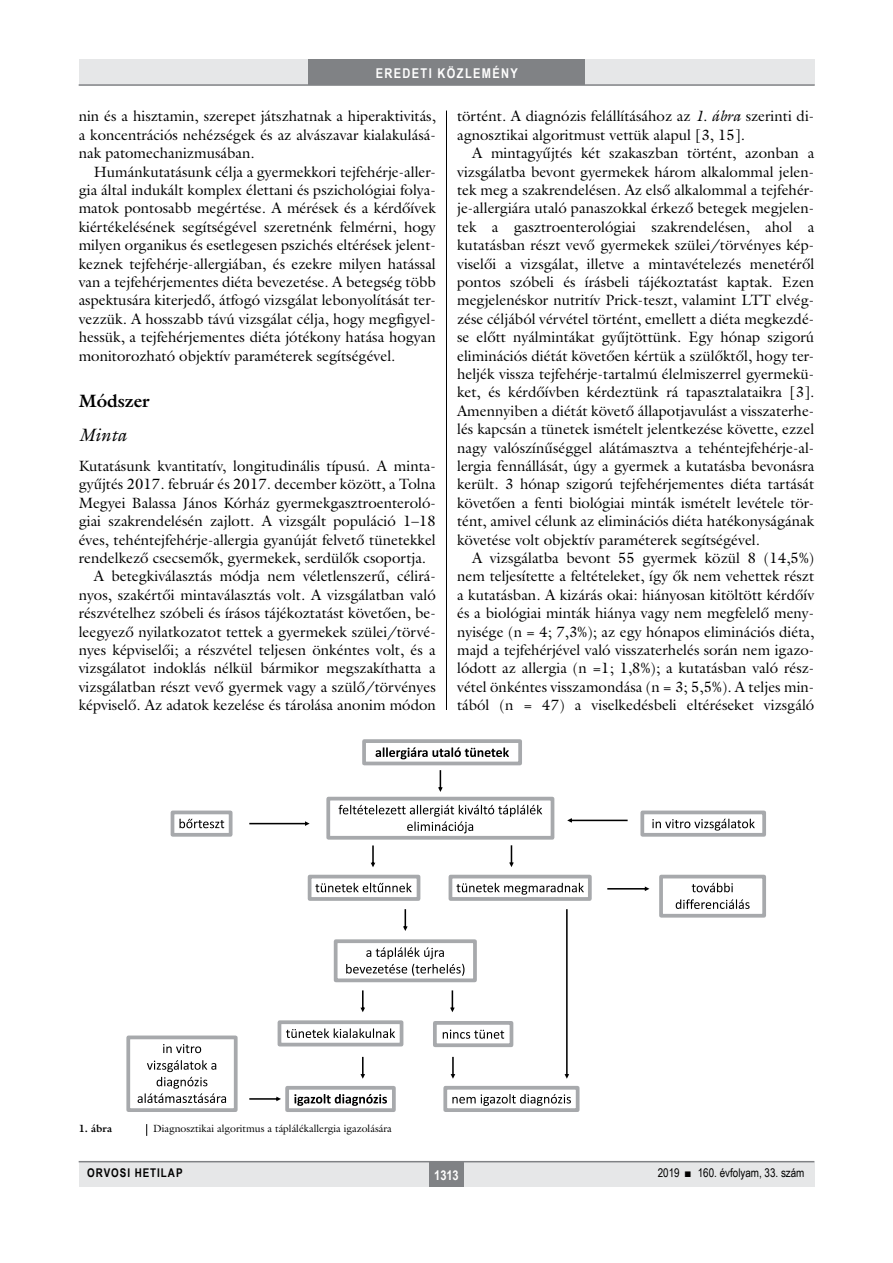
<style>
.page{position:relative;width:893px;height:1263px;background:#fff}
.page>*{position:absolute;margin:0;border:0;box-sizing:border-box;transform-origin:0 0}
.alcimbold{font:700 18px "Galliard Reg";color:#000}
.alcimkurziv{font:italic 18px "Galliard Reg";color:#000}
.Body_Text{font:15px/18.5px "Galliard Reg";color:#000;text-align:justify}
.Body_tompa{font:15px/18.5px "Galliard Reg";color:#000;text-align:justify}
.t1{font:700 13.5px "Arial Narrow";letter-spacing:.1em;color:#fff}
.t2{font:12px "Arial Narrow";color:#000}
.t3{font:700 12px "Arial Narrow";letter-spacing:.08em;color:#000}
.kepalairas2{font:10.5px "Galliard Reg";color:#000}
.kepalairas1{font:700 10.5px "Galliard Reg";color:#000}
.s1{font-style:italic}
</style>
<div class="page">
<div style="left:79px;top:1161px;width:735px;height:25px;background:#e6e7e8"></div>
<div style="left:429px;top:1161px;width:34px;height:25px;background:#808285"></div>
<hr style="left:79px;top:1161px;width:735px;height:1px;background:#808285">
<div style="left:79px;top:60px;width:735px;height:25px;background:#e6e7e8"></div>
<div style="left:308px;top:60px;width:277px;height:25px;background:#808285"></div>
<hr style="left:79px;top:84px;width:736px;height:2px;background:#808285">
<hr style="left:446px;top:111px;width:1px;height:1026px;background:#000">
<div style="left:362px;top:739px;width:160px;height:26px;border:4px solid #a7a9ac"></div>
<svg style="left:376px;top:747px;width:133px;height:12px"></svg>
<svg style="left:438px;top:770px;width:5px;height:22px"></svg>
<div style="left:326px;top:797px;width:228px;height:43px;border:4px solid #a7a9ac"></div>
<svg style="left:339px;top:805px;width:203px;height:28px"></svg>
<div style="left:640px;top:810px;width:126px;height:27px;border:4px solid #a7a9ac"></div>
<svg style="left:652px;top:819px;width:103px;height:12px"></svg>
<div style="left:308px;top:875px;width:112px;height:26px;border:4px solid #a7a9ac"></div>
<svg style="left:315px;top:883px;width:97px;height:9px"></svg>
<div style="left:449px;top:875px;width:143px;height:26px;border:4px solid #a7a9ac"></div>
<svg style="left:456px;top:883px;width:128px;height:12px"></svg>
<div style="left:171px;top:810px;width:62px;height:27px;border:4px solid #a7a9ac"></div>
<svg style="left:180px;top:819px;width:44px;height:9px"></svg>
<svg style="left:371px;top:845px;width:4px;height:22px"></svg>
<svg style="left:509px;top:845px;width:5px;height:22px"></svg>
<svg style="left:403px;top:909px;width:5px;height:22px"></svg>
<svg style="left:249px;top:821px;width:61px;height:5px"></svg>
<svg style="left:567px;top:818px;width:61px;height:5px"></svg>
<div style="left:334px;top:939px;width:143px;height:43px;border:4px solid #a7a9ac"></div>
<svg style="left:346px;top:947px;width:118px;height:29px"></svg>
<div style="left:278px;top:1020px;width:125px;height:26px;border:4px solid #a7a9ac"></div>
<svg style="left:286px;top:1028px;width:109px;height:10px"></svg>
<div style="left:285px;top:1086px;width:111px;height:26px;border:4px solid #a7a9ac"></div>
<svg style="left:294px;top:1094px;width:93px;height:12px"></svg>
<div style="left:433px;top:1021px;width:80px;height:26px;border:4px solid #a7a9ac"></div>
<svg style="left:443px;top:1030px;width:61px;height:9px"></svg>
<div style="left:443px;top:1086px;width:136px;height:26px;border:4px solid #a7a9ac"></div>
<svg style="left:452px;top:1094px;width:119px;height:12px"></svg>
<svg style="left:360px;top:990px;width:5px;height:22px"></svg>
<svg style="left:450px;top:990px;width:5px;height:22px"></svg>
<svg style="left:360px;top:1057px;width:5px;height:22px"></svg>
<svg style="left:451px;top:1057px;width:4px;height:22px"></svg>
<div style="left:659px;top:875px;width:107px;height:43px;border:4px solid #a7a9ac"></div>
<svg style="left:692px;top:883px;width:41px;height:9px"></svg>
<svg style="left:676px;top:899px;width:74px;height:10px"></svg>
<svg style="left:607px;top:886px;width:42px;height:5px"></svg>
<svg style="left:565px;top:909px;width:4px;height:170px"></svg>
<div style="left:126px;top:1035px;width:112px;height:77px;border:4px solid #a7a9ac"></div>
<svg style="left:163px;top:1044px;width:38px;height:9px"></svg>
<svg style="left:138px;top:1060px;width:88px;height:43px"></svg>
<svg style="left:249px;top:1096px;width:32px;height:5px"></svg>
<div style="left:79px;top:1124px;width:735px;height:13px;background:#fff"></div>
<svg style="left:146px;top:1124px;width:1px;height:12px"></svg>
<p class="t1" style="left:376px;top:63px;width:144px">EREDETI KÖZLEMÉNY</p>
<p class="Body_Text" style="left:79px;top:107px;width:359px">nin és a hisztamin, szerepet játszhatnak a hiperaktivitás, a koncentrációs nehézségek és az alvászavar kialakulásá&shy;nak patomechanizmusában.</p>
<p class="Body_Text" style="left:79px;top:162px;width:359px;text-indent:15px">Humánkutatásunk célja a gyermekkori tejfehérje-aller&shy;gia által indukált komplex élettani és pszichológiai folya&shy;matok pontosabb megértése. A mérések és a kérdőívek kiértékelésének segítségével szeretnénk felmérni, hogy milyen organikus és esetlegesen pszichés eltérések jelent&shy;keznek tejfehérje-allergiában, és ezekre milyen hatással van a tejfehérjementes diéta bevezetése. A betegség több aspektusára kiterjedő, átfogó vizsgálat lebonyolítását ter&shy;vezzük. A hosszabb távú vizsgálat célja, hogy megfigyel&shy;hessük, a tejfehérjementes diéta jótékony hatása hogyan monitorozható objektív paraméterek segítségével.</p>
<p class="alcimbold" style="left:79px;top:389px;width:72px">Módszer</p>
<p class="alcimkurziv" style="left:79px;top:423px;width:50px">Minta</p>
<p class="Body_tompa" style="left:79px;top:456px;width:359px">Kutatásunk kvantitatív, longitudinális típusú. A minta&shy;gyűjtés 2017. február és 2017. december között, a Tolna Megyei Balassa János Kórház gyermekgasztroenteroló&shy;giai szakrendelésén zajlott. A vizsgált populáció 1–18 éves, tehéntejfehérje-allergia gyanúját felvető tünetekkel rendelkező csecsemők, gyermekek, serdülők csoportja.</p>
<p class="Body_Text" style="left:79px;top:567px;width:359px;text-indent:15px">A betegkiválasztás módja nem véletlenszerű, célirá&shy;nyos, szakértői mintaválasztás volt. A vizsgálatban való részvételhez szóbeli és írásos tájékoztatást követően, be&shy;leegyező nyilatkozatot tettek a gyermekek szülei/törvé&shy;nyes képviselői; a részvétel teljesen önkéntes volt, és a vizsgálatot indoklás nélkül bármikor megszakíthatta a vizsgálatban részt vevő gyermek vagy a szülő/törvényes képviselő. Az adatok kezelése és tárolása anonim módon</p>
<p class="Body_Text" style="left:457px;top:107px;width:359px">történt. A diagnózis felállításához az <span class="s1">1. ábra</span> szerinti di&shy;agnosztikai algoritmust vettük alapul [3, 15].</p>
<p class="Body_Text" style="left:457px;top:144px;width:359px;text-indent:15px">A mintagyűjtés két szakaszban történt, azonban a vizsgálatba bevont gyermekek három alkalommal jelen&shy;tek meg a szakrendelésen. Az első alkalommal a tejfehér&shy;je-allergiára utaló panaszokkal érkező betegek megjelen&shy;tek a gasztroenterológiai szakrendelésen, ahol a kutatásban részt vevő gyermekek szülei/törvényes kép&shy;viselői a vizsgálat, illetve a mintavételezés menetéről pontos szóbeli és írásbeli tájékoztatást kaptak. Ezen megjelenéskor nutritív Prick-teszt, valamint LTT elvég&shy;zése céljából vérvétel történt, emellett a diéta megkezdé&shy;se előtt nyálmintákat gyűjtöttünk. Egy hónap szigorú eliminációs diétát követően kértük a szülőktől, hogy ter&shy;heljék vissza tejfehérje-tartalmú élelmiszerrel gyermekü&shy;ket, és kérdőívben kérdeztünk rá tapasztalataikra [3].<br>Amennyiben a diétát követő állapotjavulást a visszaterhe&shy;lés kapcsán a tünetek ismételt jelentkezése követte, ezzel nagy valószínűséggel alátámasztva a tehéntejfehérje-al&shy;lergia fennállását, úgy a gyermek a kutatásba bevonásra került. 3 hónap szigorú tejfehérjementes diéta tartását követően a fenti biológiai minták ismételt levétele tör&shy;tént, amivel célunk az eliminációs diéta hatékonyságának követése volt objektív paraméterek segítségével.</p>
<p class="Body_Text" style="left:457px;top:548px;width:359px;text-align:left;text-indent:15px">A vizsgálatba bevont 55 gyermek közül 8 (14,5%) nem teljesítette a feltételeket, így ők nem vehettek részt a kutatásban. A kizárás okai: hiányosan kitöltött kérdőív és a biológiai minták hiánya vagy nem megfelelő men - nyisége (n = 4; 7,3%); az egy hónapos eliminációs diéta, majd a tejfehérjével való visszaterhelés során nem igazo&shy;lódott az allergia (n =1; 1,8%); a kutatásban való rész&shy;vétel önkéntes visszamondása (n = 3; 5,5%). A teljes min&shy;tából (n = 47) a viselkedésbeli eltéréseket vizsgáló</p>
<p class="kepalairas1" style="left:79px;top:1122px;width:35px">1. ábra</p>
<p class="kepalairas2" style="left:153px;top:1122px;width:240px">Diagnosztikai algoritmus a táplálékallergia igazolására</p>
<p class="t3" style="left:87px;top:1164px;width:97px">ORVOSI HETILAP</p>
<p class="t1" style="left:434px;top:1165px;width:26px">1313</p>
<p class="t2" style="left:658px;top:1164px;width:148px">2019 ■ 160. évfolyam, 33. szám</p>
</div>
